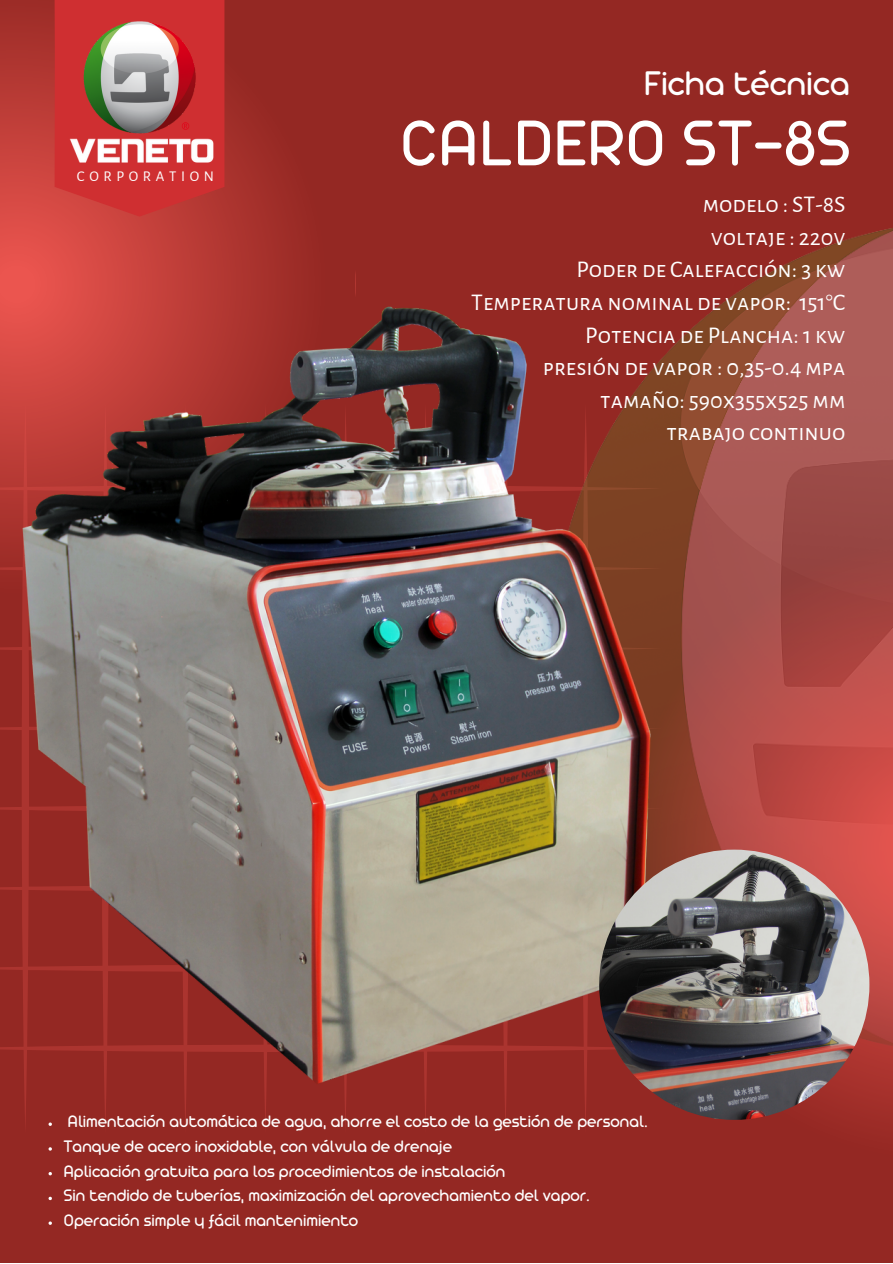
<style>
.page{position:relative;width:893px;height:1264px;background:#fff}
.page>*{position:absolute;margin:0;border:0;box-sizing:border-box;transform-origin:0 0}
.t1{font:69.45px "Arista Pro";color:#fff}
.t2{font:36.9px "Arista Pro";color:#fff}
.t3{font:24px/32.5px "Alegreya Sans SC";color:#fff;text-align:right}
.t4{font:18px/24.8px "Arista Pro";color:#fff}
.t5{font:14.85px "Alegreya Sans SC";letter-spacing:.31em;color:#fff}
</style>
<div class="page">
<div style="left:0;top:0;width:892px;height:1262px;background:#942823"></div>
<img style="left:655px;top:228px;width:237px;height:282px">
<svg style="left:652px;top:510px;width:240px;height:610px;background:#ab4841"></svg>
<svg style="left:0;top:0;width:291px;height:570px"></svg>
<svg style="left:55px;top:0;width:169px;height:216px;background:#cd3132"></svg>
<img style="left:72px;top:8px;width:134px;height:126px">
<img style="left:63px;top:134px;width:154px;height:33px">
<img style="left:16px;top:302px;width:639px;height:790px">
<img style="left:599px;top:849px;width:270px;height:270px;border-radius:50%">
<h2 class="t2" style="left:643px;top:71px;width:208px">Ficha técnica</h2>
<p class="t5" style="left:77px;top:169px;width:138px">CORPORATION</p>
<h1 class="t1" style="left:399px;top:121px;width:453px">CALDERO ST-8S</h1>
<h3 class="t3" style="left:471px;top:189px;width:375px">modelo : ST-8S<br>voltaje : 220v<br>Poder de Calefacción: 3 kw<br>Temperatura nominal de vapor: 151°C<br>Potencia de Plancha: 1 kw<br>presión de vapor : 0,35-0.4 mpa tamaño: 590x355x525 mm<br>trabajo continuo</h3>
<p class="t4" style="left:63px;top:1110px;width:586px">Alimentación automática de agua, ahorre el costo de la gestión de personal.<br>Tanque de acero inoxidable, con válvula de drenaje<br>Aplicación gratuita para los procedimientos de instalación<br>Sin tendido de tuberías, maximización del aprovechamiento del vapor.<br>Operación simple y fácil mantenimiento</p>
</div>
